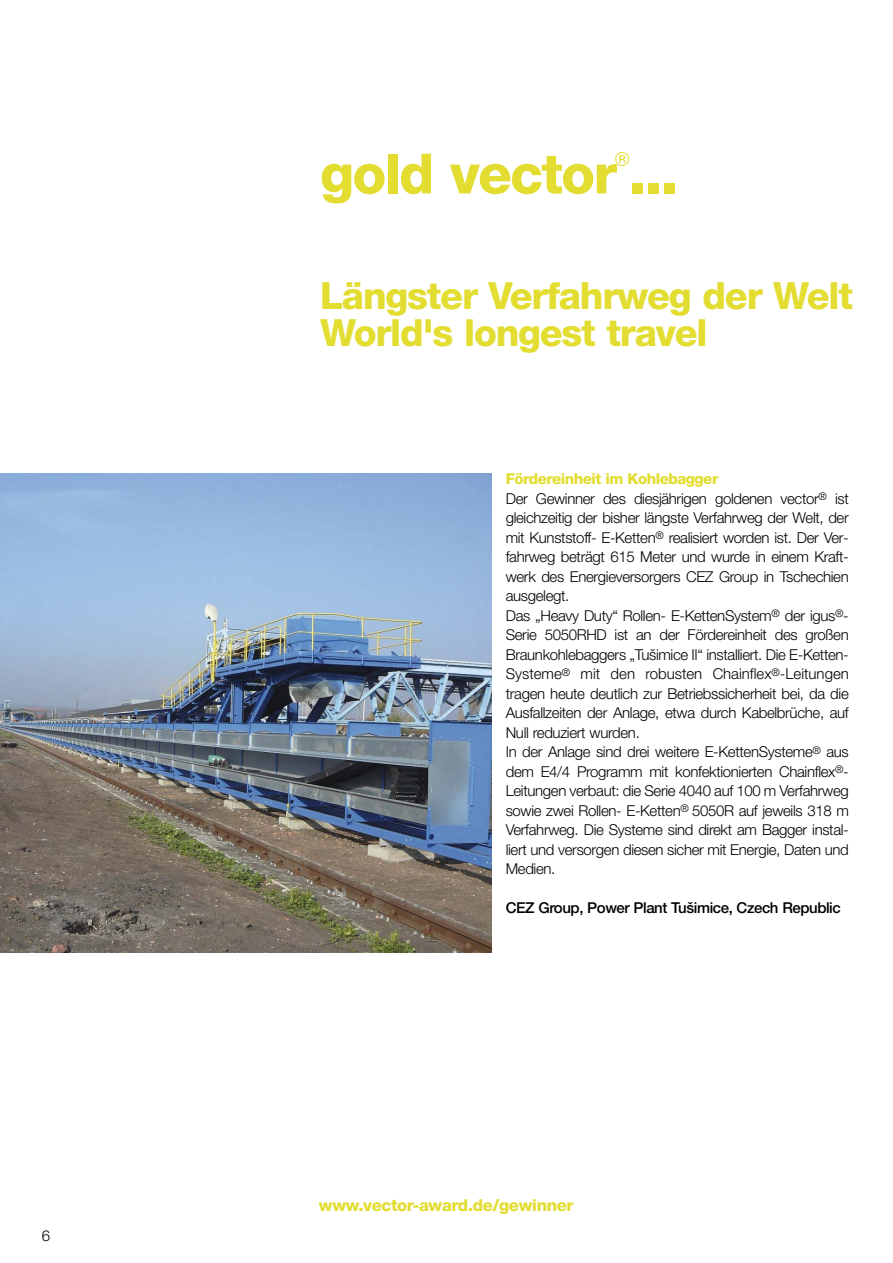
<style>
.page{position:relative;width:893px;height:1263px;background:#fff}
.page>*{position:absolute;margin:0;border:0;box-sizing:border-box;transform-origin:0 0}
.t1{font:800 55.5px "Helvetica Neue CE";letter-spacing:-.03em;color:#e2dd30}
.t2{font:800 37.5px/37.5px "Helvetica Neue CE";letter-spacing:-.03em;color:#e2dd30}
.t3{font:19.35px "Helvetica";color:#e2dd30}
.t4{font:800 16.5px "Helvetica Neue CE";letter-spacing:-.02em;color:#e2dd30}
.t5{font:300 15px/19.5px "Helvetica Neue LT";letter-spacing:-.02em;color:#000}
.t6{font:500 15px "Helvetica Neue LT";letter-spacing:-.03em;color:#000}
.t7{font:800 15px "Helvetica Neue CE";letter-spacing:-.03em;color:#e2dd30}
</style>
<div class="page">
<img style="left:0;top:473px;width:491px;height:480px">
<p class="t5" style="left:42px;top:1228px;width:10px">6</p>
<p class="t3" style="left:615px;top:148px;width:16px">®</p>
<h1 class="t1" style="left:320px;top:154px;width:359px">gold vector ...</h1>
<h2 class="t2" style="left:320px;top:280px;width:534px">Längster Verfahrweg der Welt<br>World's longest travel</h2>
<p class="t7" style="left:506px;top:474px;width:214px">Fördereinheit im Kohlebagger</p>
<p class="t5" style="left:506px;top:490px;width:345px">Der Gewinner des diesjährigen goldenen vector<sup>®</sup> ist gleichzeitig der bisher längste Verfahrweg der Welt, der mit Kunststoff- E-Ketten<sup>®</sup> realisiert worden ist. Der Ver&shy;fahrweg beträgt 615 Meter und wurde in einem Kraft&shy;werk des Energieversorgers CEZ Group in Tschechien ausgelegt.<br>Das „Heavy Duty“ Rollen- E-KettenSystem<sup>®</sup> der igus<sup>®</sup>- Serie 5050RHD ist an der Fördereinheit des großen Braunkohlebaggers „Tušimice II“ installiert. Die E-Ketten-Systeme<sup>®</sup> mit den robusten Chainflex<sup>®</sup>-Leitungen tragen heute deutlich zur Betriebssicherheit bei, da die Ausfallzeiten der Anlage, etwa durch Kabelbrüche, auf Null reduziert wurden.<br>In der Anlage sind drei weitere E-KettenSysteme<sup>®</sup> aus dem E4/4 Programm mit konfektionierten Chainflex<sup>®</sup>- Leitungen verbaut: die Serie 4040 auf 100 m Verfahrweg sowie zwei Rollen- E-Ketten<sup>®</sup> 5050R auf jeweils 318 m Verfahrweg. Die Systeme sind direkt am Bagger instal&shy;liert und versorgen diesen sicher mit Energie, Daten und Medien.</p>
<p class="t6" style="left:506px;top:903px;width:337px">CEZ Group, Power Plant Tušimice, Czech Republic</p>
<p class="t4" style="left:319px;top:1199px;width:256px">www.vector-award.de/gewinner</p>
</div>
